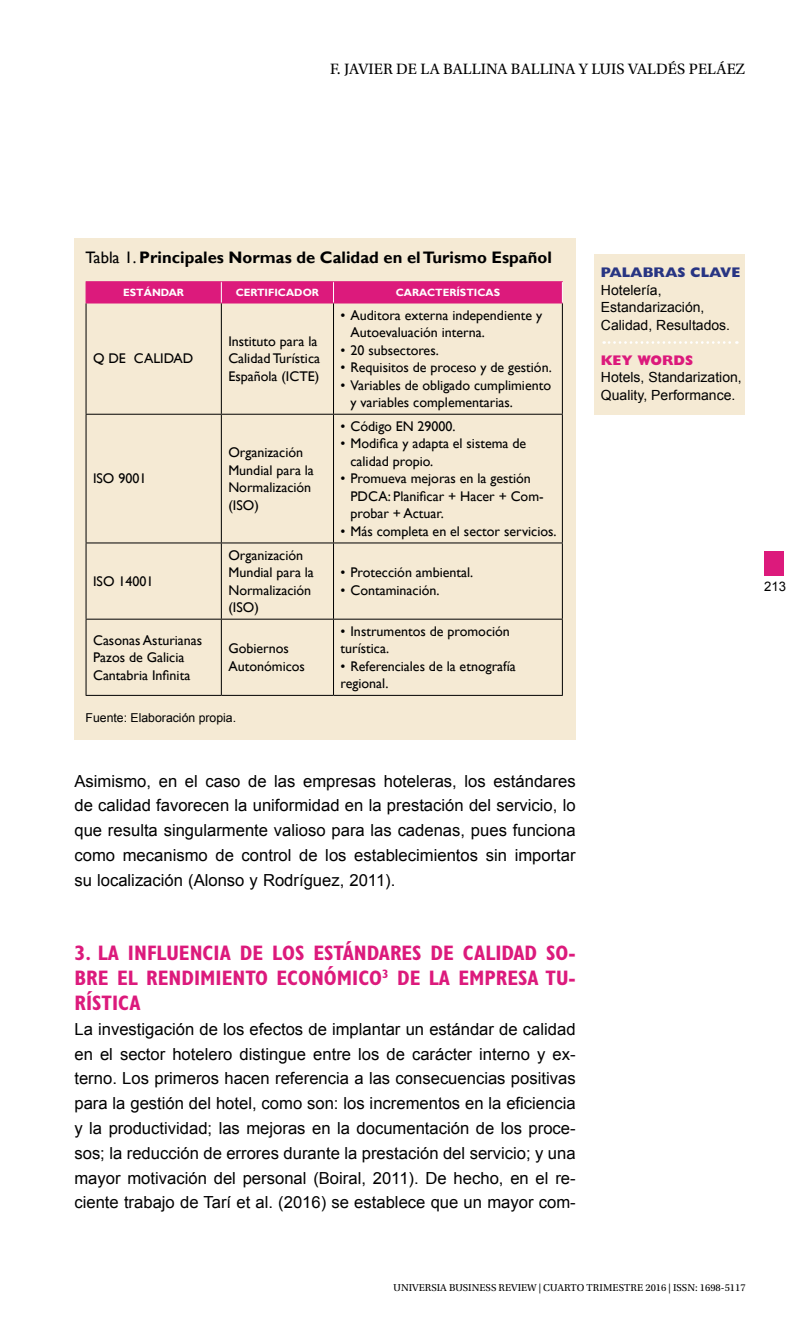
<style>
.page{position:relative;width:809px;height:1340px;background:#fff}
.page>*{position:absolute;margin:0;border:0;box-sizing:border-box;transform-origin:0 0}
.t1{font:700 condensed 21px/24.8px "Gill Sans Std";color:#dc1a7c;text-align:justify}
.t2{font:16.62px/24.8px "Arial";color:#000;text-align:justify}
.t3{font:700 16.62px "Gill Sans";color:#000}
.t4{font:15.75px "Utopia Std";letter-spacing:.01em;color:#000}
.t5{font:14px/17.5px "Gill Sans";color:#000}
.t6{font:14px/17.5px "Arial";color:#000}
.t7{font:800 14px "Gill Sans Std";color:#283583}
.t8{font:800 14px "Gill Sans Std";color:#dc1a7c}
.t9{font:13.12px "Arial";color:#000}
.t10{font:12.25px "Arial";color:#000}
.t11{font:10.5px "Utopia Std";color:#000}
.t12{font:700 10.5px "Gill Sans";color:#fff}
.s1{font-weight:400}
</style>
<div class="page">
<div style="left:764px;top:551px;width:20px;height:24px;background:#dc1a7c"></div>
<div style="left:594px;top:254px;width:151px;height:160px;background:#f5ead4"></div>
<svg style="left:603px;top:341px;width:134px;height:3px"></svg>
<div style="left:74px;top:238px;width:501px;height:501px;background:#f5ead4"></div>
<hr style="left:86px;top:281px;width:135px;height:1px;background:#dc1a7c">
<hr style="left:221px;top:281px;width:112px;height:1px;background:#dc1a7c">
<hr style="left:333px;top:281px;width:230px;height:1px;background:#dc1a7c">
<div style="left:86px;top:282px;width:477px;height:21px;background:#dc1a7c"></div>
<hr style="left:221px;top:303px;width:1px;height:111px;background:#000">
<hr style="left:333px;top:303px;width:1px;height:111px;background:#000">
<hr style="left:562px;top:303px;width:1px;height:111px;background:#000">
<hr style="left:86px;top:414px;width:135px;height:1px;background:#000">
<hr style="left:86px;top:414px;width:1px;height:128px;background:#000">
<hr style="left:221px;top:414px;width:112px;height:1px;background:#000">
<hr style="left:221px;top:414px;width:1px;height:128px;background:#000">
<hr style="left:221px;top:542px;width:112px;height:1px;background:#000">
<hr style="left:221px;top:543px;width:1px;height:75px;background:#000">
<hr style="left:221px;top:618px;width:112px;height:1px;background:#000">
<hr style="left:221px;top:695px;width:112px;height:1px;background:#000">
<hr style="left:333px;top:414px;width:230px;height:1px;background:#000">
<hr style="left:333px;top:414px;width:1px;height:128px;background:#000">
<hr style="left:562px;top:414px;width:1px;height:128px;background:#000">
<hr style="left:333px;top:542px;width:230px;height:1px;background:#000">
<hr style="left:333px;top:543px;width:1px;height:75px;background:#000">
<hr style="left:562px;top:543px;width:1px;height:75px;background:#000">
<hr style="left:86px;top:542px;width:135px;height:1px;background:#000">
<hr style="left:86px;top:543px;width:1px;height:75px;background:#000">
<hr style="left:86px;top:618px;width:135px;height:1px;background:#000">
<hr style="left:86px;top:619px;width:1px;height:76px;background:#000">
<hr style="left:221px;top:619px;width:1px;height:76px;background:#000">
<hr style="left:333px;top:618px;width:230px;height:1px;background:#000">
<hr style="left:333px;top:619px;width:1px;height:76px;background:#000">
<hr style="left:562px;top:619px;width:1px;height:76px;background:#000">
<hr style="left:333px;top:695px;width:230px;height:1px;background:#000">
<hr style="left:86px;top:695px;width:135px;height:1px;background:#000">
<hr style="left:86px;top:303px;width:1px;height:111px;background:#000">
<p class="t4" style="left:330px;top:60px;width:416px">F. JAVIER DE LA BALLINA BALLINA Y LUIS VALDÉS PELÁEZ</p>
<p class="t3" style="left:86px;top:248px;width:468px"><span class="s1">Tabla 1.</span> Principales Normas de Calidad en el Turismo Español</p>
<p class="t12" style="left:123px;top:286px;width:62px">ESTÁNDAR</p>
<p class="t12" style="left:236px;top:286px;width:85px">CERTIFICADOR</p>
<p class="t12" style="left:396px;top:286px;width:106px">CARACTERÍSTICAS</p>
<p class="t5" style="left:93px;top:350px;width:102px">Q DE CALIDAD</p>
<p class="t5" style="left:93px;top:470px;width:55px">ISO 9001</p>
<p class="t5" style="left:93px;top:572px;width:62px">ISO 14001</p>
<p class="t5" style="left:228px;top:333px;width:93px">Instituto para la<br>Calidad Turística<br>Española (ICTE)</p>
<p class="t5" style="left:228px;top:444px;width:87px">Organización<br>Mundial para la<br>Normalización (ISO)</p>
<p class="t5" style="left:228px;top:546px;width:87px">Organización<br>Mundial para la<br>Normalización (ISO)</p>
<p class="t5" style="left:93px;top:631px;width:111px">Casonas Asturianas<br>Pazos de Galicia<br>Cantabria Infinita</p>
<p class="t5" style="left:228px;top:640px;width:78px">Gobiernos<br>Autonómicos</p>
<p class="t10" style="left:86px;top:709px;width:152px">Fuente: Elaboración propia.</p>
<p class="t5" style="left:350px;top:306px;width:193px;text-indent:-10px">• Auditora externa independiente y<br>Autoevaluación interna.</p>
<p class="t5" style="left:340px;top:341px;width:100px">• 20 subsectores.</p>
<p class="t5" style="left:340px;top:359px;width:213px">• Requisitos de proceso y de gestión.</p>
<p class="t5" style="left:350px;top:376px;width:202px;text-indent:-10px">• Variables de obligado cumplimiento y variables complementarias.</p>
<p class="t5" style="left:340px;top:418px;width:117px">• Código EN 29000.</p>
<p class="t5" style="left:350px;top:435px;width:177px;text-indent:-10px">• Modifica y adapta el sistema de calidad propio.</p>
<p class="t5" style="left:350px;top:470px;width:195px;text-indent:-10px">• Promueva mejoras en la gestión<br>PDCA: Planificar + Hacer + Com&shy;probar + Actuar.</p>
<p class="t5" style="left:340px;top:523px;width:218px">• Más completa en el sector servicios.</p>
<p class="t5" style="left:340px;top:564px;width:134px">• Protección ambiental.</p>
<p class="t5" style="left:340px;top:581px;width:101px">• Contaminación.</p>
<p class="t5" style="left:340px;top:622px;width:171px">• Instrumentos de promoción turística.</p>
<p class="t5" style="left:340px;top:657px;width:177px">• Referenciales de la etnografía regional.</p>
<p class="t2" style="left:74px;top:768px;width:503px">Asimismo, en el caso de las empresas hoteleras, los estándares de calidad favorecen la uniformidad en la prestación del servicio, lo que resulta singularmente valioso para las cadenas, pues funciona como mecanismo de control de los establecimientos sin importar su localización (Alonso y Rodríguez, 2011).</p>
<p class="t1" style="left:74px;top:940px;width:503px">3. LA INFLUENCIA DE LOS ESTÁNDARES DE CALIDAD SO-BRE EL RENDIMIENTO ECONÓMICO<sup>3</sup> DE LA EMPRESA TU-RÍSTICA</p>
<p class="t2" style="left:74px;top:1016px;width:503px">La investigación de los efectos de implantar un estándar de calidad en el sector hotelero distingue entre los de carácter interno y ex&shy;terno. Los primeros hacen referencia a las consecuencias positivas para la gestión del hotel, como son: los incrementos en la eficiencia y la productividad; las mejoras en la documentación de los proce&shy;sos; la reducción de errores durante la prestación del servicio; y una mayor motivación del personal (Boiral, 2011). De hecho, en el re&shy;ciente trabajo de Tarí et al. (2016) se establece que un mayor com-</p>
<p class="t7" style="left:601px;top:264px;width:141px">PALABRAS CLAVE</p>
<p class="t6" style="left:601px;top:281px;width:131px">Hotelería,<br>Estandarización,<br>Calidad, Resultados.</p>
<p class="t8" style="left:601px;top:352px;width:94px">KEY WORDS</p>
<p class="t6" style="left:601px;top:368px;width:142px">Hotels, Standarization,<br>Quality, Performance.</p>
<p class="t9" style="left:764px;top:577px;width:23px">213</p>
<p class="t11" style="left:393px;top:1281px;width:353px">UNIVERSIA BUSINESS REVIEW | CUARTO TRIMESTRE 2016 | ISSN: 1698-5117</p>
</div>
